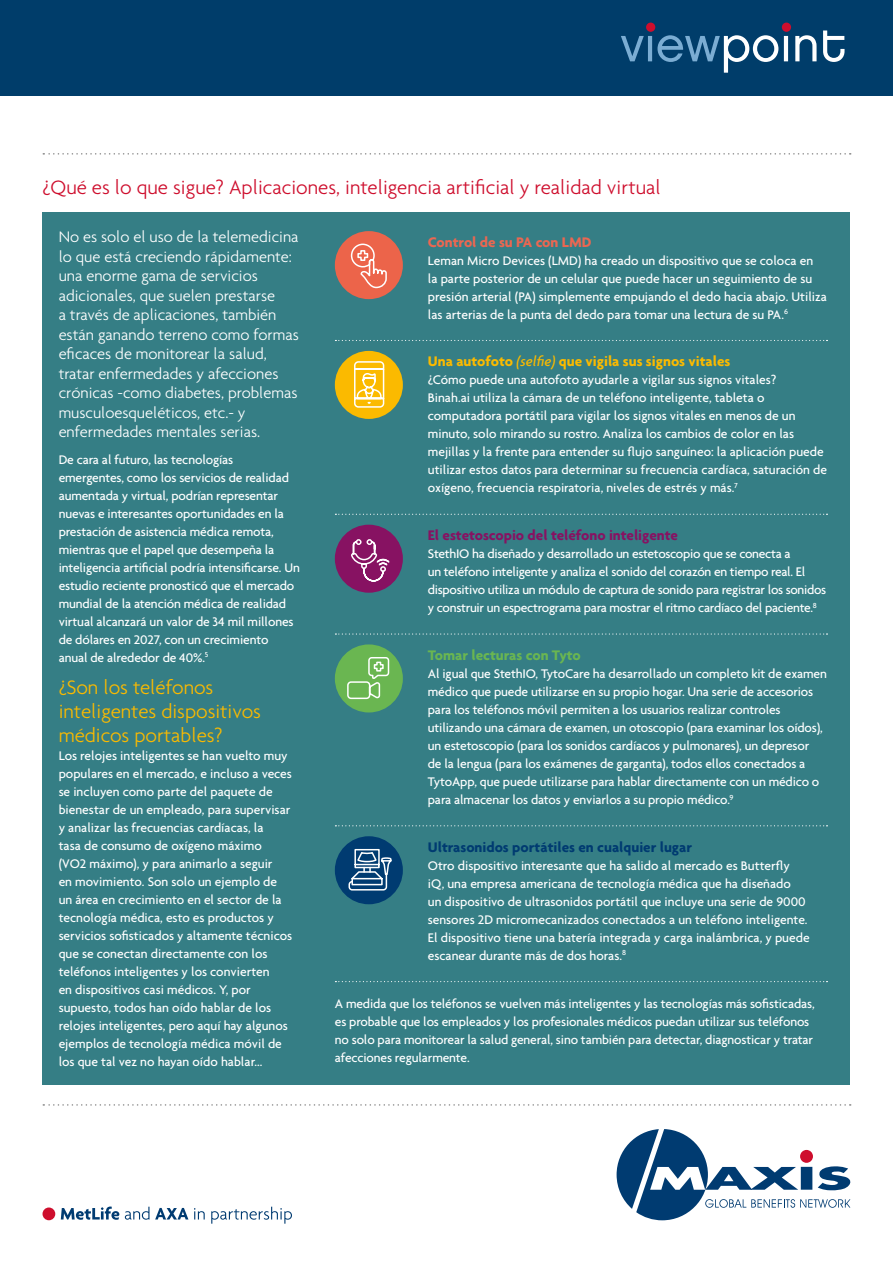
<style>
.page{position:relative;width:893px;height:1263px;background:#fff}
.page>*{position:absolute;margin:0;border:0;box-sizing:border-box;transform-origin:0 0}
.t1{font:300 21px "Agenda";color:#ce0e2d}
.t2{font:300 21px/24px "Agenda";color:#fbba00}
.t3{font:300 16.5px/19.5px "Agenda";color:#fff}
.t4{font:700 15px "Agenda";color:#fbba00}
.t5{font:700 15px "Agenda";color:#003b71}
.t6{font:700 15px "Agenda";color:#871262}
.t7{font:700 15px "Agenda";color:#6ab651}
.t8{font:700 15px "Agenda";color:#eb6752}
.t9{font:500 13.5px/18px "Agenda";letter-spacing:-.01em;color:#fff}
.s1{font-weight:500;font-style:italic}
</style>
<div class="page">
<div style="left:43px;top:213px;width:807px;height:872px;background:#357e85"></div>
<div style="left:0;top:0;width:893px;height:95px;background:#003d6a"></div>
<svg style="left:621px;top:31px;width:223px;height:42px"></svg>
<div style="left:646px;top:23px;width:9px;height:9px;background:#ce0e2d;border-radius:50%"></div>
<div style="left:782px;top:23px;width:9px;height:9px;background:#ce0e2d;border-radius:50%"></div>
<svg style="left:43px;top:153px;width:808px;height:2px"></svg>
<svg style="left:617px;top:1129px;width:233px;height:91px"></svg>
<div style="left:800px;top:1150px;width:13px;height:13px;background:#ce0e2d;border-radius:50%"></div>
<svg style="left:61px;top:1206px;width:58px;height:14px"></svg>
<svg style="left:125px;top:1207px;width:24px;height:13px"></svg>
<svg style="left:155px;top:1208px;width:33px;height:11px"></svg>
<svg style="left:194px;top:1208px;width:11px;height:11px"></svg>
<svg style="left:211px;top:1207px;width:81px;height:17px"></svg>
<div style="left:43px;top:1207px;width:12px;height:13px;background:#ce0e2d;border-radius:50%"></div>
<svg style="left:43px;top:1104px;width:808px;height:2px"></svg>
<svg style="left:335px;top:340px;width:492px;height:1px"></svg>
<div style="left:335px;top:231px;width:68px;height:68px;background:#ec644a;border-radius:50%"></div>
<svg style="left:350px;top:243px;width:37px;height:46px"></svg>
<svg style="left:335px;top:514px;width:492px;height:1px"></svg>
<svg style="left:335px;top:633px;width:492px;height:2px"></svg>
<svg style="left:335px;top:825px;width:492px;height:1px"></svg>
<svg style="left:335px;top:981px;width:492px;height:1px"></svg>
<div style="left:335px;top:351px;width:68px;height:68px;background:#fbba00;border-radius:50%"></div>
<svg style="left:354px;top:361px;width:31px;height:47px"></svg>
<div style="left:335px;top:525px;width:68px;height:68px;background:#871262;border-radius:50%"></div>
<svg style="left:351px;top:539px;width:39px;height:43px"></svg>
<div style="left:335px;top:644px;width:68px;height:68px;background:#6ab651;border-radius:50%"></div>
<svg style="left:347px;top:657px;width:43px;height:43px"></svg>
<div style="left:335px;top:836px;width:68px;height:68px;background:#003b71;border-radius:50%"></div>
<svg style="left:348px;top:848px;width:44px;height:43px"></svg>
<h1 class="t1" style="left:43px;top:175px;width:620px">¿Qué es lo que sigue? Aplicaciones, inteligencia artificial y realidad virtual</h1>
<p class="t3" style="left:59px;top:227px;width:242px">No es solo el uso de la telemedicina lo que está creciendo rápidamente: una enorme gama de servicios adicionales, que suelen prestarse<br>a través de aplicaciones, también están ganando terreno como formas eficaces de monitorear la salud, tratar enfermedades y afecciones crónicas -como diabetes, problemas musculoesqueléticos, etc.- y enfermedades mentales serias.</p>
<p class="t9" style="left:59px;top:450px;width:243px">De cara al futuro, las tecnologías emergentes, como los servicios de realidad aumentada y virtual, podrían representar nuevas e interesantes oportunidades en la prestación de asistencia médica remota, mientras que el papel que desempeña la inteligencia artificial podría intensificarse. Un estudio reciente pronosticó que el mercado mundial de la atención médica de realidad virtual alcanzará un valor de 34 mil millones de dólares en 2027, con un crecimiento anual de alrededor de 40%.<sup>5</sup></p>
<h1 class="t2" style="left:59px;top:675px;width:204px">¿Son los teléfonos inteligentes dispositivos médicos portables?</h1>
<p class="t9" style="left:59px;top:747px;width:235px">Los relojes inteligentes se han vuelto muy populares en el mercado, e incluso a veces se incluyen como parte del paquete de bienestar de un empleado, para supervisar y analizar las frecuencias cardíacas, la<br>tasa de consumo de oxígeno máximo (VO2 máximo), y para animarlo a seguir<br>en movimiento. Son solo un ejemplo de un área en crecimiento en el sector de la tecnología médica, esto es productos y servicios sofisticados y altamente técnicos que se conectan directamente con los teléfonos inteligentes y los convierten<br>en dispositivos casi médicos. Y, por supuesto, todos han oído hablar de los relojes inteligentes, pero aquí hay algunos ejemplos de tecnología médica móvil de los que tal vez no hayan oído hablar...</p>
<p class="t8" style="left:428px;top:233px;width:165px">Control de su PA con LMD</p>
<p class="t9" style="left:428px;top:251px;width:401px">Leman Micro Devices (LMD) ha creado un dispositivo que se coloca en<br>la parte posterior de un celular que puede hacer un seguimiento de su presión arterial (PA) simplemente empujando el dedo hacia abajo. Utiliza las arterias de la punta del dedo para tomar una lectura de su PA.<sup>6</sup></p>
<p class="t4" style="left:428px;top:352px;width:304px">Una autofoto <span class="s1">(selfie)</span> que vigila sus signos vitales</p>
<p class="t9" style="left:428px;top:371px;width:401px">¿Cómo puede una autofoto ayudarle a vigilar sus signos vitales?<br>Binah.ai utiliza la cámara de un teléfono inteligente, tableta o computadora portátil para vigilar los signos vitales en menos de un minuto, solo mirando su rostro. Analiza los cambios de color en las mejillas y la frente para entender su flujo sanguíneo: la aplicación puede utilizar estos datos para determinar su frecuencia cardíaca, saturación de oxígeno, frecuencia respiratoria, niveles de estrés y más.<sup>7</sup></p>
<p class="t6" style="left:428px;top:526px;width:251px">El estetoscopio del teléfono inteligente</p>
<p class="t9" style="left:428px;top:544px;width:400px">StethIO ha diseñado y desarrollado un estetoscopio que se conecta a<br>un teléfono inteligente y analiza el sonido del corazón en tiempo real. El dispositivo utiliza un módulo de captura de sonido para registrar los sonidos y construir un espectrograma para mostrar el ritmo cardíaco del paciente.<sup>8</sup></p>
<p class="t7" style="left:428px;top:646px;width:155px">Tomar lecturas con Tyto</p>
<p class="t9" style="left:428px;top:664px;width:400px">Al igual que StethIO, TytoCare ha desarrollado un completo kit de examen médico que puede utilizarse en su propio hogar. Una serie de accesorios para los teléfonos móvil permiten a los usuarios realizar controles utilizando una cámara de examen, un otoscopio (para examinar los oídos), un estetoscopio (para los sonidos cardíacos y pulmonares), un depresor<br>de la lengua (para los exámenes de garganta), todos ellos conectados a TytoApp, que puede utilizarse para hablar directamente con un médico o para almacenar los datos y enviarlos a su propio médico.<sup>9</sup></p>
<p class="t5" style="left:428px;top:838px;width:266px">Ultrasonidos portátiles en cualquier lugar</p>
<p class="t9" style="left:428px;top:856px;width:383px">Otro dispositivo interesante que ha salido al mercado es Butterfly iQ, una empresa americana de tecnología médica que ha diseñado<br>un dispositivo de ultrasonidos portátil que incluye una serie de 9000 sensores 2D micromecanizados conectados a un teléfono inteligente.<br>El dispositivo tiene una batería integrada y carga inalámbrica, y puede escanear durante más de dos horas.<sup>8</sup></p>
<p class="t9" style="left:335px;top:994px;width:481px">A medida que los teléfonos se vuelven más inteligentes y las tecnologías más sofisticadas, es probable que los empleados y los profesionales médicos puedan utilizar sus teléfonos no solo para monitorear la salud general, sino también para detectar, diagnosticar y tratar afecciones regularmente.</p>
</div>
